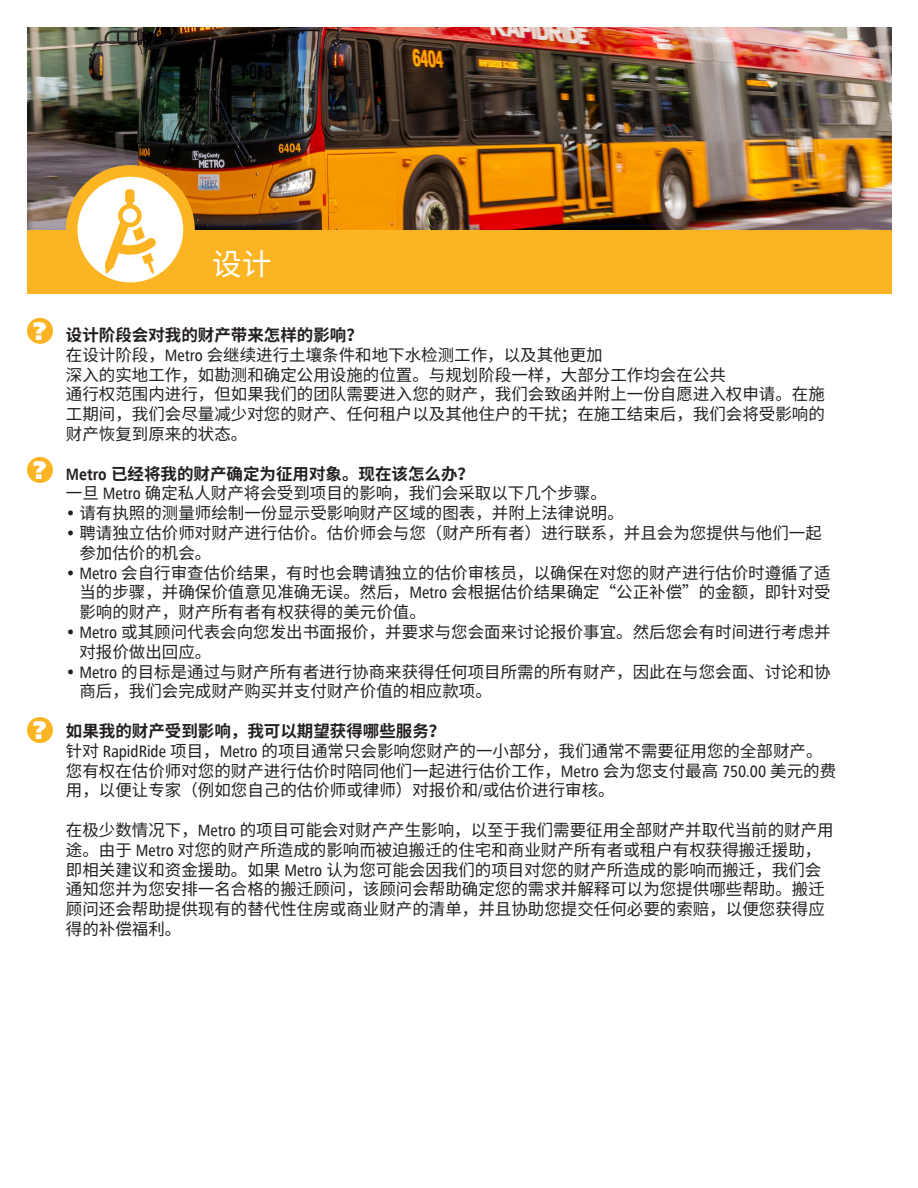
<style>
.page{position:relative;width:918px;height:1188px;background:#fff}
.page>*{position:absolute;margin:0;border:0;box-sizing:border-box;transform-origin:0 0}
.t1{font:30px "Noto Sans CJ Ksc";color:#fff}
.t2{font:900 25.5px "Humanist 777 BT";color:#fff}
.t3{font:16.5px/19.8px "Noto Sans CJ Ksc";color:#231f20}
.t4{font:700 16.5px "Noto Sans CJ Ksc";color:#231f20}
.s1{font-family:"Humanist 777 BT Cn Rm"}
.s2{font-family:"Humanist 777 BT";font-stretch:condensed}
</style>
<div class="page">
<img style="left:27px;top:27px;width:865px;height:204px">
<div style="left:27px;top:231px;width:865px;height:63px;background:#fcb423"></div>
<svg style="left:66px;top:165px;width:129px;height:129px"></svg>
<svg style="left:105px;top:189px;width:51px;height:85px"></svg>
<div style="left:27px;top:318px;width:26px;height:26px;background:#fcb423;border-radius:50%"></div>
<div style="left:27px;top:457px;width:26px;height:26px;background:#fcb423;border-radius:50%"></div>
<div style="left:27px;top:717px;width:26px;height:26px;background:#fcb423;border-radius:50%"></div>
<p class="t2" style="left:33px;top:315px;width:16px">?</p>
<p class="t2" style="left:33px;top:454px;width:16px">?</p>
<p class="t2" style="left:33px;top:714px;width:16px">?</p>
<p class="t1" style="left:212px;top:247px;width:61px">设计</p>
<p class="t4" style="left:66px;top:326px;width:298px">设计阶段会对我的财产带来怎样的影响？</p>
<p class="t3" style="left:66px;top:345px;width:760px">在设计阶段，<span class="s1">Metro</span> 会继续进行土壤条件和地下水检测工作，以及其他更加<br>深入的实地工作，如勘测和确定公用设施的位置。与规划阶段一样，大部分工作均会在公共<br>通行权范围内进行，但如果我们的团队需要进入您的财产，我们会致函并附上一份自愿进入权申请。在施工期间，我们会尽量减少对您的财产、任何租户以及其他住户的干扰；在施工结束后，我们会将受影响的财产恢复到原来的状态。</p>
<p class="t4" style="left:66px;top:464px;width:410px"><span class="s2">Metro</span> 已经将我的财产确定为征用对象。现在该怎么办？</p>
<p class="t3" style="left:66px;top:484px;width:542px">一旦 <span class="s1">Metro</span> 确定私人财产将会受到项目的影响，我们会采取以下几个步骤。</p>
<p class="t3" style="left:66px;top:504px;width:559px"><span class="s1">•</span> 请有执照的测量师绘制一份显示受影响财产区域的图表，并附上法律说明。</p>
<p class="t3" style="left:79px;top:523px;width:744px;text-indent:-14px"><span class="s1">•</span> 聘请独立估价师对财产进行估价。估价师会与您（财产所有者）进行联系，并且会为您提供与他们一起参加估价的机会。</p>
<p class="t3" style="left:79px;top:563px;width:753px;text-align:justify;text-indent:-14px"><span class="s1">• Metro</span> 会自行审查估价结果，有时也会聘请独立的估价审核员，以确保在对您的财产进行估价时遵循了适当的步骤，并确保价值意见准确无误。然后，<span class="s1">Metro</span> 会根据估价结果确定“公正补偿”的金额，即针对受影响的财产，财产所有者有权获得的美元价值。</p>
<p class="t3" style="left:79px;top:622px;width:753px;text-indent:-14px"><span class="s1">• Metro</span> 或其顾问代表会向您发出书面报价，并要求与您会面来讨论报价事宜。然后您会有时间进行考虑并对报价做出回应。</p>
<p class="t3" style="left:79px;top:662px;width:753px;text-indent:-14px"><span class="s1">• Metro</span> 的目标是通过与财产所有者进行协商来获得任何项目所需的所有财产，因此在与您会面、讨论和协商后，我们会完成财产购买并支付财产价值的相应款项。</p>
<p class="t4" style="left:66px;top:722px;width:381px">如果我的财产受到影响，我可以期望获得哪些服务？</p>
<p class="t3" style="left:66px;top:741px;width:772px">针对 <span class="s1">RapidRide</span> 项目，<span class="s1">Metro</span> 的项目通常只会影响您财产的一小部分，我们通常不需要征用您的全部财产。您有权在估价师对您的财产进行估价时陪同他们一起进行估价工作，<span class="s1">Metro</span> 会为您支付最高 <span class="s1">750.00</span> 美元的费用，以便让专家（例如您自己的估价师或律师）对报价和<span class="s1">/</span>或估价进行审核。</p>
<p class="t3" style="left:66px;top:820px;width:769px">在极少数情况下，<span class="s1">Metro</span> 的项目可能会对财产产生影响，以至于我们需要征用全部财产并取代当前的财产用途。由于 <span class="s1">Metro</span> 对您的财产所造成的影响而被迫搬迁的住宅和商业财产所有者或租户有权获得搬迁援助，即相关建议和资金援助。如果 <span class="s1">Metro</span> 认为您可能会因我们的项目对您的财产所造成的影响而搬迁，我们会通知您并为您安排一名合格的搬迁顾问，该顾问会帮助确定您的需求并解释可以为您提供哪些帮助。搬迁顾问还会帮助提供现有的替代性住房或商业财产的清单，并且协助您提交任何必要的索赔，以便您获得应得的补偿福利。</p>
</div>
